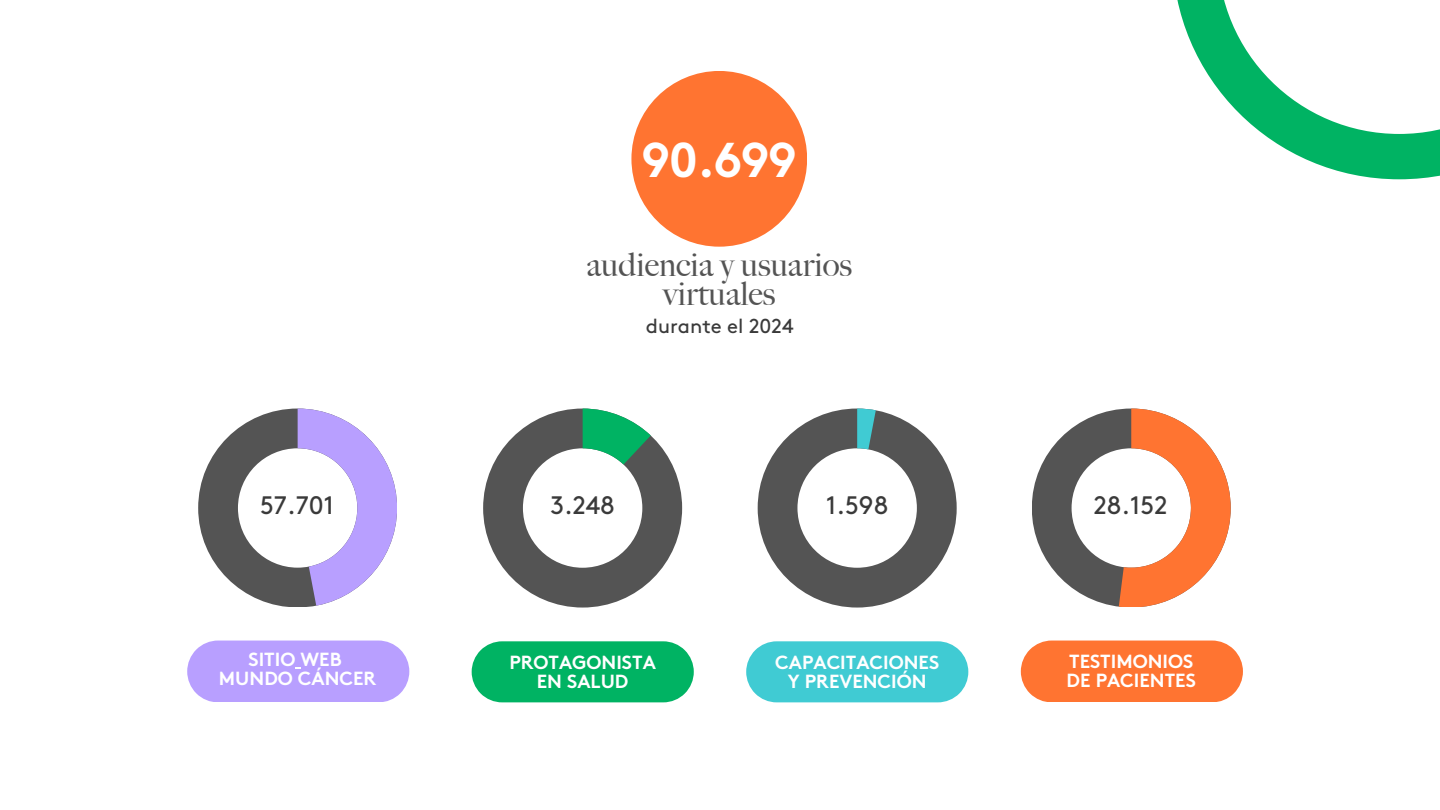
<style>
.page{position:relative;width:1440px;height:810px;background:#fff}
.page>*{position:absolute;margin:0;border:0;box-sizing:border-box;transform-origin:0 0}
.t1{font:700 48.9px "Brown";color:#fff}
.t2{font:500 32.9px/29.2px "Big Caslon";color:#545454;text-align:center}
.t3{font:25.3px "Brown";color:#3a3a3a}
.t4{font:20.2px "Brown";color:#3a3a3a}
.t5{font:700 19px/19px "Brown";color:#fff;text-align:center}
</style>
<div class="page">
<svg style="left:472px;top:641px;width:222px;height:61px;background:#0fb76c"></svg>
<svg style="left:746px;top:641px;width:222px;height:61px;background:#4cced5"></svg>
<svg style="left:483px;top:409px;width:199px;height:199px"></svg>
<svg style="left:198px;top:409px;width:199px;height:198px"></svg>
<svg style="left:758px;top:409px;width:199px;height:199px"></svg>
<div style="left:631px;top:71px;width:176px;height:176px;background:#ff7431;border-radius:50%"></div>
<div style="left:187px;top:641px;width:222px;height:61px;background:#b89fff"></div>
<div style="left:1021px;top:641px;width:222px;height:61px;background:#ff7431"></div>
<svg style="left:1032px;top:409px;width:199px;height:198px"></svg>
<svg style="left:1177px;top:0;width:263px;height:179px"></svg>
<h2 class="t1" style="left:641px;top:143px;width:157px">90.699</h2>
<p class="t2" style="left:586px;top:250px;width:267px">audiencia y usuarios virtuales</p>
<h1 class="t4" style="left:646px;top:318px;width:149px">durante el 2024</h1>
<h4 class="t3" style="left:260px;top:495px;width:75px">57.701</h4>
<p class="t3" style="left:550px;top:496px;width:66px">3.248</p>
<h3 class="t3" style="left:826px;top:496px;width:64px">1.598</h3>
<p class="t5" style="left:219px;top:652px;width:159px">SITIO WEB<br>MUNDO CÁNCER</p>
<p class="t5" style="left:509px;top:655px;width:148px">PROTAGONISTA<br>EN SALUD</p>
<h3 class="t5" style="left:775px;top:655px;width:165px">CAPACITACIONES<br>Y PREVENCIÓN</h3>
<p class="t3" style="left:1094px;top:495px;width:75px">28.152</p>
<h4 class="t5" style="left:1067px;top:655px;width:131px;text-align:left">TESTIMONIOS<br>DE PACIENTES</h4>
</div>
